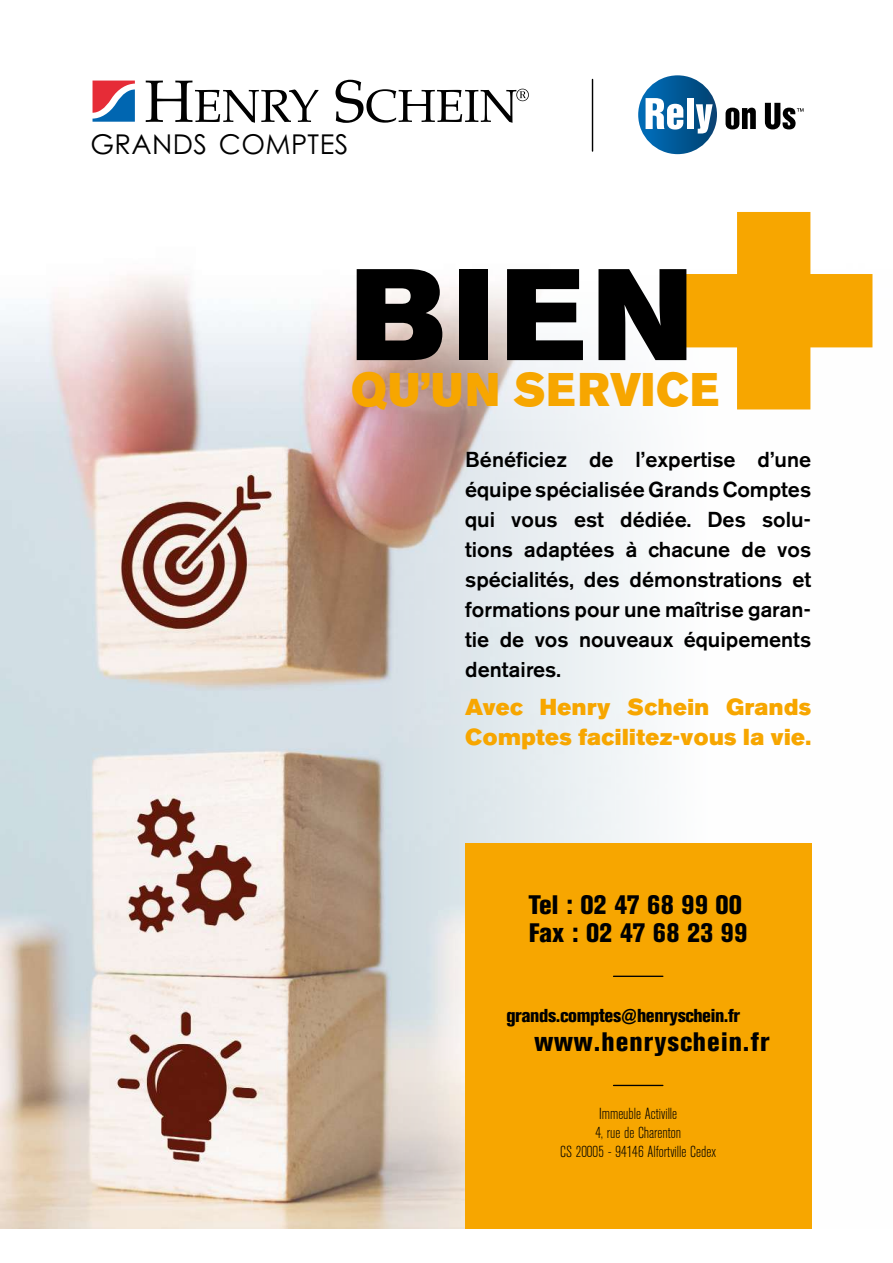
<style>
.page{position:relative;width:893px;height:1263px;background:#fff}
.page>*{position:absolute;margin:0;border:0;box-sizing:border-box;transform-origin:0 0}
.t1{font:128.85px "Akzidenz Grotesk BE Super";color:#000}
.t2{font:46.8px "Akzidenz Grotesk BE Super";letter-spacing:.03em;color:#f7a600;scale:.94 1}
.t3{font:27.3px "Century Gothic";letter-spacing:.015em;color:#000}
.t4{font:800 condensed 26.55px/28.2px "Akzidenz Grotesk BE";color:#000}
.t5{font:800 condensed 26.55px "Akzidenz Grotesk BE";letter-spacing:.04em;color:#000}
.t6{font:22.95px/30px "Akzidenz Grotesk BE Super";letter-spacing:.02em;color:#f7a600}
.t7{font:500 21.45px/30px "Akzidenz Grotesk BE";color:#000;text-align:justify}
.t8{font:800 condensed 18.6px "Akzidenz Grotesk BE";letter-spacing:-.02em;color:#000}
.t9{font:300 condensed 15.9px/19px "Akzidenz Grotesk BE";color:#000;text-align:center}
</style>
<div class="page">
<img style="left:0;top:115px;width:873px;height:1114px">
<div style="left:465px;top:843px;width:346px;height:386px;background:#f7a600"></div>
<hr style="left:613px;top:976px;width:50px;height:1px;background:#000">
<hr style="left:613px;top:1085px;width:50px;height:1px;background:#000">
<svg style="left:675px;top:212px;width:197px;height:197px"></svg>
<hr style="left:592px;top:79px;width:1px;height:72px;background:#000">
<svg style="left:146px;top:81px;width:172px;height:42px"></svg>
<svg style="left:90px;top:80px;width:47px;height:44px"></svg>
<svg style="left:93px;top:81px;width:42px;height:41px"></svg>
<svg style="left:336px;top:80px;width:193px;height:43px"></svg>
<div style="left:638px;top:75px;width:79px;height:79px;background:linear-gradient(to right,#0171bd,#054371);border-radius:39px"></div>
<svg style="left:646px;top:98px;width:37px;height:32px"></svg>
<div style="left:687px;top:98px;width:7px;height:31px;background:#fff"></div>
<svg style="left:696px;top:104px;width:17px;height:30px"></svg>
<svg style="left:726px;top:108px;width:30px;height:21px"></svg>
<svg style="left:765px;top:103px;width:38px;height:26px"></svg>
<p class="t3" style="left:90px;top:128px;width:259px">GRANDS COMPTES</p>
<h1 class="t1" style="left:351px;top:240px;width:343px">BIEN</h1>
<h2 class="t2" style="left:351px;top:363px;width:393px">QU’UN SERVICE</h2>
<p class="t7" style="left:465px;top:444px;width:348px">Bénéficiez de l’expertise d’une équipe spécialisée Grands Comptes qui vous est dédiée. Des solu&shy;tions adaptées à chacune de vos spécialités, des démonstrations et formations pour une maîtrise garan&shy;tie de vos nouveaux équipements dentaires.</p>
<p class="t6" style="left:465px;top:692px;width:348px">Avec Henry Schein Grands<br>Comptes facilitez-vous la vie.</p>
<p class="t4" style="left:528px;top:891px;width:221px">Tel : 02 47 68 99 00<br>Fax : 02 47 68 23 99</p>
<p class="t8" style="left:506px;top:1004px;width:235px">grands.comptes@henryschein.fr</p>
<p class="t5" style="left:534px;top:1026px;width:237px">www.henryschein.fr</p>
<p class="t9" style="left:560px;top:1104px;width:158px">Immeuble Activille<br>4, rue de Charenton<br>CS 20005 - 94146 Alfortville Cedex</p>
</div>
